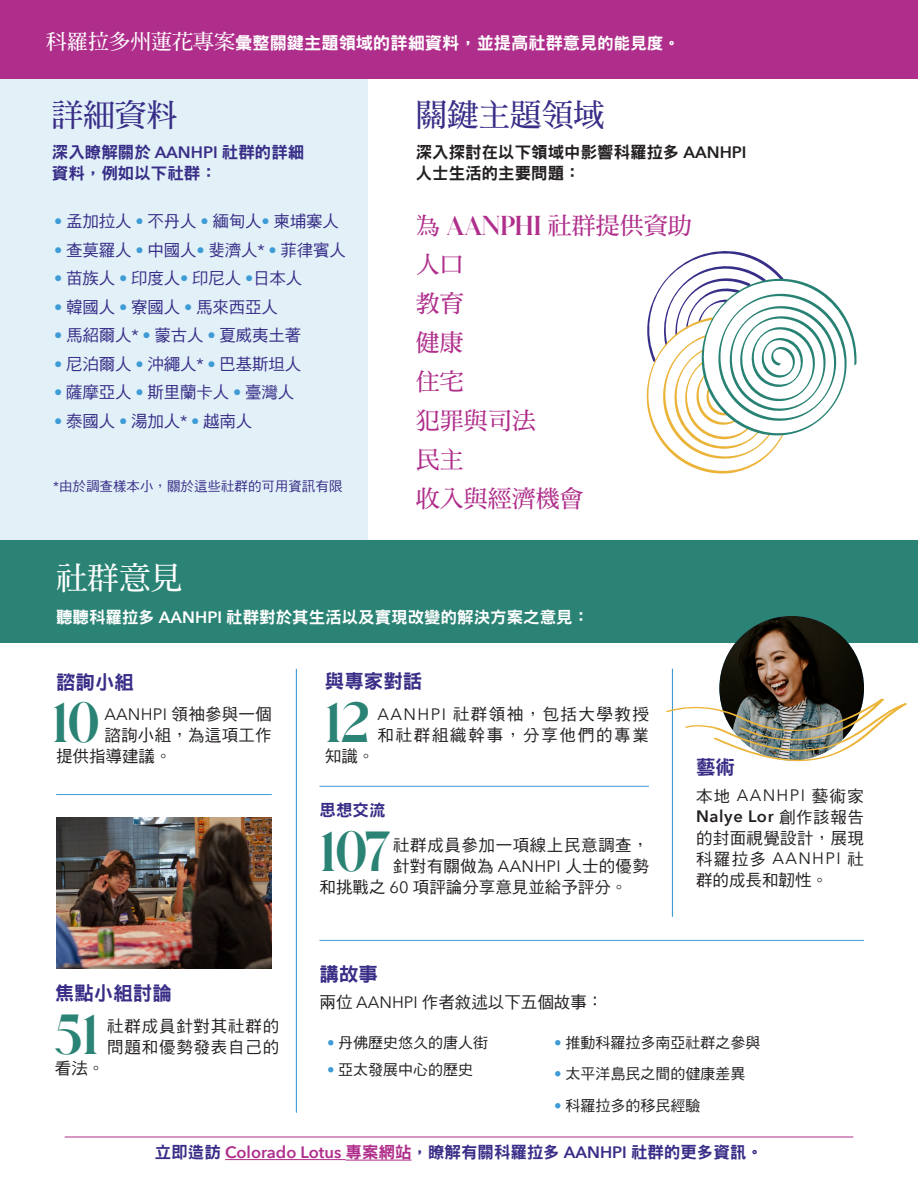
<style>
.page{position:relative;width:918px;height:1188px;background:#fff}
.page>*{position:absolute;margin:0;border:0;box-sizing:border-box;transform-origin:0 0}
.Body_Copy{font:49.5px "Glitten";color:#2a8374}
.t1{font:31.5px "DF Ming Std W7";color:#382e87}
.t2{font:31.5px "DF Ming Std W7";color:#fff}
.t3{font:24px "DF Ming Std W7";color:#af2e8b}
.Body_Copy-2{font:19.5px "DF Hei Std W9";color:#382e87}
.t4{font:17.25px "DF Hei Std W9";color:#fff}
.t5{font:16.5px "DF Hei Std W5";letter-spacing:-.01em;color:#382e87}
.Body_Copy-3{font:16.5px/21px "DF Hei Std W5";letter-spacing:.02em;color:#231f20;text-align:justify}
.Body_Copy-4{font:16.5px/21px "DF Hei Std W9";color:#382e87}
.Body_Copy-5{font:16.5px "DF Hei Std W5";color:#231f20}
.t6{font:16.5px "DF Hei Std W9";color:#fff}
.t7{font:16.5px/21px "DF Hei Std W9";color:#231f20}
.Body_Copy-6{font:16.5px/21px "DF Hei Std W5";letter-spacing:.105em;color:#231f20}
.Body_Copy-7{font:16.5px/21px "DF Hei Std W5";letter-spacing:.045em;color:#231f20}
.Body_Copy-8{font:16.5px "Avenir Next";letter-spacing:.015em;color:#231f20}
.Body_Copy-9{font:15px "DF Hei Std W5";color:#231f20}
.t8{font:13.5px "DF Hei Std W5";color:#382e87}
.s1{font-family:"DF Ming Std W7";font-size:21px}
.s2{font-size:16.5px}
.s3{font-family:"Avenir Next";font-weight:600}
.s4{font-family:"Avenir Next";color:#3d9bd6}
.s5{font-family:"Avenir Next"}
.s6{font-family:"Glitten"}
.s7{font-family:"DF Hei Std W5"}
.s8{font-family:"Avenir Next";font-weight:600;color:#af2e8b}
.s9{color:#af2e8b}
</style>
<div class="page">
<div style="left:0;top:78px;width:367px;height:462px;background:#e2f0f8"></div>
<div style="left:0;top:0;width:918px;height:78px;background:#af2e8b"></div>
<div style="left:0;top:540px;width:918px;height:103px;background:#2a8374"></div>
<hr style="left:225px;top:1159px;width:121px;height:1px;background:#af2e8b">
<hr style="left:346px;top:1160px;width:66px;height:1px;background:#af2e8b">
<img style="left:719px;top:616px;width:145px;height:145px;border-radius:72px">
<img style="left:56px;top:818px;width:216px;height:150px">
<hr style="left:296px;top:669px;width:1px;height:444px;background:#3d9bd6">
<hr style="left:672px;top:669px;width:1px;height:248px;background:#3d9bd6">
<hr style="left:320px;top:786px;width:329px;height:1px;background:#3d9bd6">
<hr style="left:320px;top:940px;width:544px;height:1px;background:#3d9bd6">
<hr style="left:56px;top:794px;width:216px;height:1px;background:#3d9bd6">
<hr style="left:65px;top:1137px;width:788px;height:1px;background:#af2e8b">
<svg style="left:646px;top:251px;width:211px;height:223px"></svg>
<img style="left:666px;top:699px;width:242px;height:63px">
<p class="t4" style="left:46px;top:33px;width:635px"><span class="s1">科羅拉多州蓮花專案</span>彙整關鍵主題領域的詳細資料，並提高社群意見<span class="s2">的能見度。</span></p>
<p class="t1" style="left:52px;top:98px;width:127px">詳細資料</p>
<p class="Body_Copy-4" style="left:52px;top:142px;width:254px">深入瞭解關於 <span class="s3">AANHPI</span> 社群的詳細資料，例如以下社群：</p>
<p class="t5" style="left:54px;top:212px;width:286px"><span class="s4">•</span> 孟加拉人 <span class="s4">•</span> 不丹人 <span class="s4">•</span> 緬甸人<span class="s4">•</span> 柬埔寨人</p>
<p class="t5" style="left:54px;top:241px;width:294px"><span class="s4">•</span> 查莫羅人 <span class="s4">•</span> 中國人<span class="s4">•</span> 斐濟人<span class="s5">*</span> <span class="s4">•</span> 菲律賓人</p>
<p class="t5" style="left:54px;top:269px;width:250px"><span class="s4">•</span> 苗族人 <span class="s4">•</span> 印度人<span class="s4">•</span> 印尼人 <span class="s4">•</span>日本人</p>
<p class="t5" style="left:54px;top:298px;width:225px"><span class="s4">•</span> 韓國人 <span class="s4">•</span> 寮國人 <span class="s4">•</span> 馬來西亞人</p>
<p class="t5" style="left:54px;top:326px;width:249px"><span class="s4">•</span> 馬紹爾人<span class="s5">*</span> <span class="s4">•</span> 蒙古人 <span class="s4">•</span> 夏威夷土著</p>
<p class="t5" style="left:54px;top:355px;width:249px"><span class="s4">•</span> 尼泊爾人 <span class="s4">•</span> 沖繩人<span class="s5">*</span> <span class="s4">•</span> 巴基斯坦人</p>
<p class="t5" style="left:54px;top:383px;width:242px"><span class="s4">•</span> 薩摩亞人 <span class="s4">•</span> 斯里蘭卡人 <span class="s4">•</span> 臺灣人</p>
<p class="t5" style="left:54px;top:412px;width:200px"><span class="s4">•</span> 泰國人 <span class="s4">•</span> 湯加人<span class="s5">*</span> <span class="s4">•</span> 越南人</p>
<p class="t8" style="left:53px;top:479px;width:291px"><span class="s5">*</span>由於調查樣本小，關於這些社群的可用資訊有限</p>
<p class="t1" style="left:416px;top:98px;width:190px">關鍵主題領域</p>
<p class="t7" style="left:416px;top:142px;width:332px">深入探討在以下領域中影響科羅拉多 <span class="s3">AANHPI</span>人士生活的主要問題：</p>
<p class="t3" style="left:416px;top:212px;width:278px">為 <span class="s6">AANPHI</span> 社群提供資助</p>
<p class="t3" style="left:416px;top:251px;width:49px">人口</p>
<p class="t3" style="left:416px;top:290px;width:49px">教育</p>
<p class="t3" style="left:416px;top:329px;width:49px">健康</p>
<p class="t3" style="left:416px;top:368px;width:49px">住宅</p>
<p class="t3" style="left:416px;top:407px;width:121px">犯罪與司法</p>
<p class="t3" style="left:416px;top:446px;width:49px">民主</p>
<p class="t3" style="left:416px;top:485px;width:169px">收入與經濟機會</p>
<p class="t2" style="left:56px;top:561px;width:128px">社群意見</p>
<p class="t6" style="left:56px;top:609px;width:535px">聽聽科羅拉多 <span class="s3">AANHPI</span> 社群對於其生活以及實現改變的解決方案之意見：</p>
<p class="Body_Copy-2" style="left:56px;top:671px;width:80px">諮詢小組</p>
<p class="Body_Copy-8" style="left:104px;top:701px;width:169px">AANHPI <span class="s7">領袖參與一個</span></p>
<p class="Body_Copy-3" style="left:104px;top:725px;width:169px">諮詢小組，為這項工作</p>
<p class="Body_Copy-3" style="left:56px;top:746px;width:117px">提供指導建議。</p>
<p class="Body_Copy" style="left:52px;top:687px;width:49px">10</p>
<p class="Body_Copy-2" style="left:325px;top:671px;width:99px">與專家對話</p>
<p class="Body_Copy-6" style="left:377px;top:704px;width:273px"><span class="s5">AANHPI</span> 社群領袖，包括大學教授和社群組織幹事，分享他們的專業</p>
<p class="Body_Copy-3" style="left:325px;top:746px;width:51px">知識。</p>
<p class="Body_Copy-4" style="left:320px;top:800px;width:67px">思想交流</p>
<p class="Body_Copy-3" style="left:393px;top:834px;width:257px">社群成員參加一項線上民意調查，</p>
<p class="Body_Copy-3" style="left:393px;top:855px;width:257px">針對有關做為 <span class="s5">AANHPI</span> 人士的優勢</p>
<p class="Body_Copy-5" style="left:320px;top:878px;width:309px">和挑戰之 <span class="s5">60</span> 項評論分享意見並給予評分。</p>
<p class="Body_Copy" style="left:325px;top:687px;width:46px">12</p>
<p class="Body_Copy" style="left:320px;top:817px;width:73px">107</p>
<p class="Body_Copy-2" style="left:696px;top:757px;width:40px">藝術</p>
<p class="Body_Copy-3" style="left:696px;top:785px;width:169px">本地 <span class="s5">AANHPI</span> 藝術家<span class="s3">Nalye Lor</span> 創作該報告的封面視覺設計，展現科羅拉多 <span class="s5">AANHPI</span> 社群的成長和韌性。</p>
<p class="Body_Copy-2" style="left:55px;top:982px;width:119px">焦點小組討論</p>
<p class="Body_Copy-7" style="left:107px;top:1015px;width:173px">社群成員針對其社群的問題和優勢發表自己的</p>
<p class="Body_Copy-3" style="left:55px;top:1057px;width:51px">看法。</p>
<p class="Body_Copy" style="left:55px;top:999px;width:45px">51</p>
<p class="Body_Copy-2" style="left:320px;top:963px;width:60px">講故事</p>
<p class="Body_Copy-5" style="left:320px;top:994px;width:285px">兩位 <span class="s5">AANHPI</span> 作者敘述以下五個故事：</p>
<p class="Body_Copy-9" style="left:327px;top:1034px;width:163px"><span class="s4">•</span> 丹佛歷史悠久的唐人街</p>
<p class="Body_Copy-9" style="left:327px;top:1061px;width:148px"><span class="s4">•</span> 亞太發展中心的歷史</p>
<p class="Body_Copy-9" style="left:554px;top:1034px;width:208px"><span class="s4">•</span> 推動科羅拉多南亞社群之參與</p>
<p class="Body_Copy-9" style="left:554px;top:1066px;width:193px"><span class="s4">•</span> 太平洋島民之間的健康差異</p>
<p class="Body_Copy-9" style="left:554px;top:1097px;width:148px"><span class="s4">•</span> 科羅拉多的移民經驗</p>
<p class="Body_Copy-4" style="left:155px;top:1142px;width:610px">立即造訪 <span class="s8">Colorado Lotus</span> <span class="s9">專案網站</span>，瞭解有關科羅拉多 <span class="s3">AANHPI</span> 社群的更多資訊。</p>
</div>
